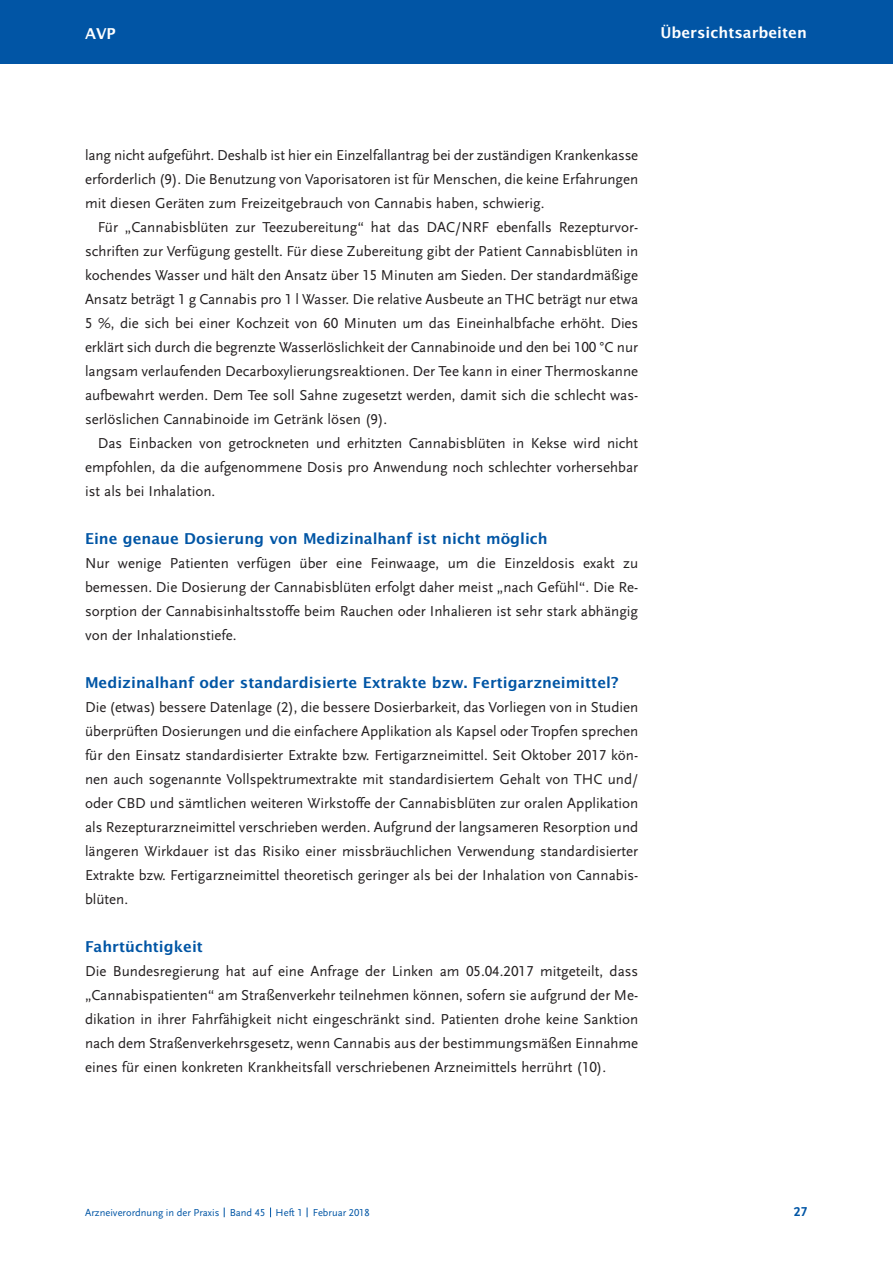
<style>
.page{position:relative;width:893px;height:1263px;background:#fff}
.page>*{position:absolute;margin:0;border:0;box-sizing:border-box;transform-origin:0 0}
.t1{font:15px/24px "Scala Sans LF";color:#231f20;text-align:justify}
.t2{font:600 15px "Lucida Sans";color:#0155a5}
.t3{font:600 15px "Lucida Sans";color:#fff}
.t4{font:700 13.5px "Scala Sans LF";color:#0155a5}
.t5{font:10.5px "Scala Sans LF";color:#0155a5}
</style>
<div class="page">
<div style="left:0;top:0;width:892px;height:64px;background:#0155a5"></div>
<p class="t3" style="left:85px;top:25px;width:32px">AVP</p>
<p class="t3" style="left:660px;top:24px;width:148px">Übersichtsarbeiten</p>
<p class="t1" style="left:85px;top:143px;width:555px">lang nicht aufgeführt. Deshalb ist hier ein Einzelfallantrag bei der zuständigen Krankenkasse erforderlich (9). Die Benutzung von Vaporisatoren ist für Menschen, die keine Erfahrungen mit diesen Geräten zum Freizeitgebrauch von Cannabis haben, schwierig.</p>
<p class="t1" style="left:85px;top:215px;width:555px;text-indent:13px">Für „Cannabisblüten zur Teezubereitung“ hat das DAC/NRF ebenfalls Rezepturvor&shy;schriften zur Verfügung gestellt. Für diese Zubereitung gibt der Patient Cannabisblüten in kochendes Wasser und hält den Ansatz über 15 Minuten am Sieden. Der standardmäßige Ansatz beträgt 1 g Cannabis pro 1 l Wasser. Die relative Ausbeute an THC beträgt nur etwa 5 %, die sich bei einer Kochzeit von 60 Minuten um das Eineinhalbfache erhöht. Dies erklärt sich durch die begrenzte Wasserlöslichkeit der Cannabinoide und den bei 100 °C nur langsam verlaufenden Decarboxylierungsreaktionen. Der Tee kann in einer Thermoskanne aufbewahrt werden. Dem Tee soll Sahne zugesetzt werden, damit sich die schlecht was&shy;serlöslichen Cannabinoide im Getränk lösen (9).</p>
<p class="t1" style="left:85px;top:431px;width:555px;text-indent:13px">Das Einbacken von getrockneten und erhitzten Cannabisblüten in Kekse wird nicht empfohlen, da die aufgenommene Dosis pro Anwendung noch schlechter vorhersehbar ist als bei Inhalation.</p>
<p class="t2" style="left:85px;top:530px;width:464px">Eine genaue Dosierung von Medizinalhanf ist nicht möglich</p>
<p class="t1" style="left:85px;top:551px;width:555px">Nur wenige Patienten verfügen über eine Feinwaage, um die Einzeldosis exakt zu bemessen. Die Dosierung der Cannabisblüten erfolgt daher meist „nach Gefühl“. Die Re&shy;sorption der Cannabisinhaltsstoffe beim Rauchen oder Inhalieren ist sehr stark abhängig von der Inhalationstiefe.</p>
<p class="t2" style="left:85px;top:674px;width:535px">Medizinalhanf oder standardisierte Extrakte bzw. Fertigarzneimittel?</p>
<p class="t1" style="left:85px;top:695px;width:555px">Die (etwas) bessere Datenlage (2), die bessere Dosierbarkeit, das Vorliegen von in Studien überprüften Dosierungen und die einfachere Applikation als Kapsel oder Tropfen sprechen für den Einsatz standardisierter Extrakte bzw. Fertigarzneimittel. Seit Oktober 2017 kön&shy;nen auch sogenannte Vollspektrumextrakte mit standardisiertem Gehalt von THC und/ oder CBD und sämtlichen weiteren Wirkstoffe der Cannabisblüten zur oralen Applikation als Rezepturarzneimittel verschrieben werden. Aufgrund der langsameren Resorption und längeren Wirkdauer ist das Risiko einer missbräuchlichen Verwendung standardisierter Extrakte bzw. Fertigarzneimittel theoretisch geringer als bei der Inhalation von Cannabis&shy;blüten.</p>
<p class="t2" style="left:85px;top:938px;width:119px">Fahrtüchtigkeit</p>
<p class="t1" style="left:85px;top:959px;width:555px">Die Bundesregierung hat auf eine Anfrage der Linken am 05.04.2017 mitgeteilt, dass „Cannabispatienten“ am Straßenverkehr teilnehmen können, sofern sie aufgrund der Me&shy;dikation in ihrer Fahrfähigkeit nicht eingeschränkt sind. Patienten drohe keine Sanktion nach dem Straßenverkehrsgesetz, wenn Cannabis aus der bestimmungsmäßen Einnahme eines für einen konkreten Krankheitsfall verschriebenen Arzneimittels herrührt (10).</p>
<p class="t5" style="left:85px;top:1207px;width:286px">Arzneiverordnung in der Praxis Band 45 Heft 1 Februar 2018</p>
<p class="t4" style="left:794px;top:1204px;width:15px">27</p>
</div>
